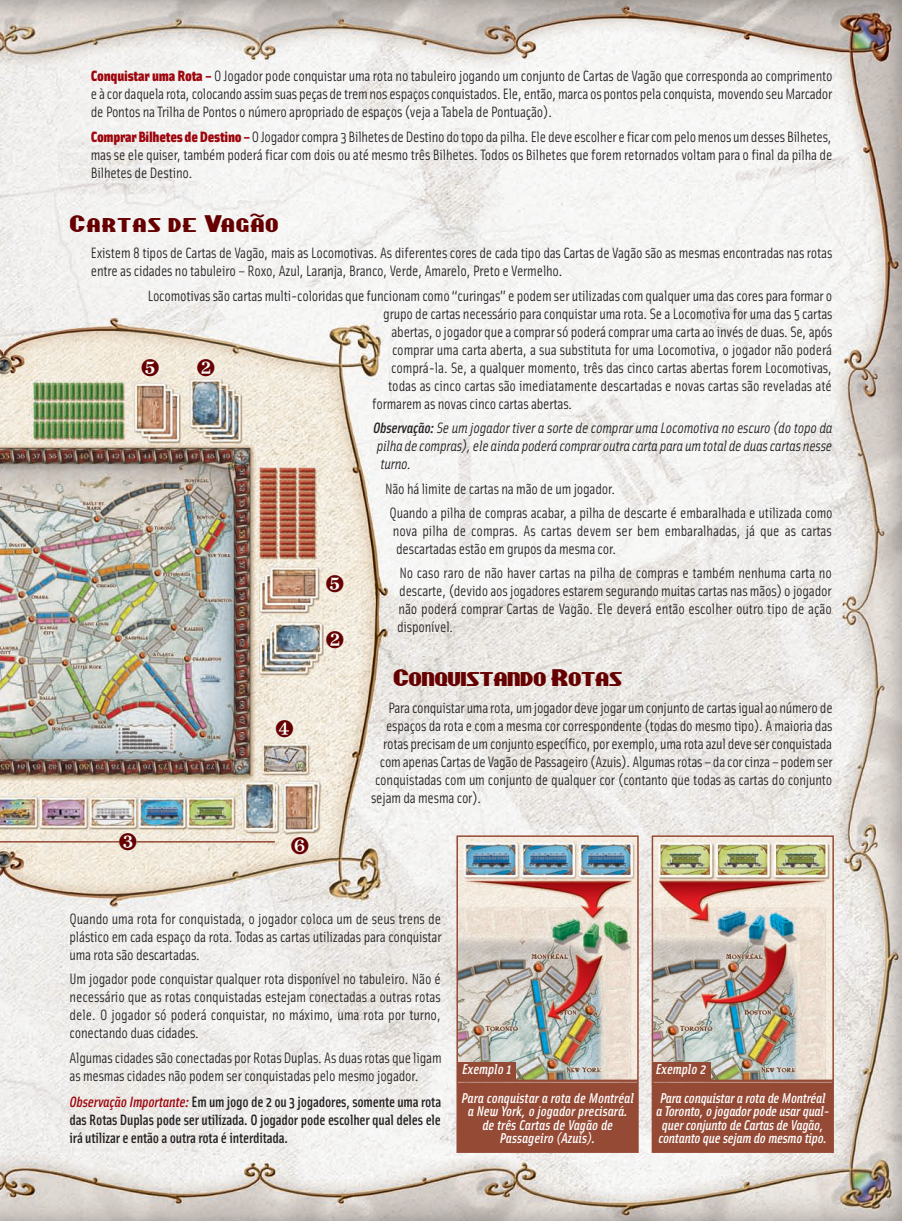
<style>
.page{position:relative;width:902px;height:1221px;background:#fff}
.page>*{position:absolute;margin:0;border:0;box-sizing:border-box;transform-origin:0 0}
.t1{font:20.4px "Chippewa Falls NF";letter-spacing:-.02em;color:#600;scale:1.18 1}
.t2{font:20.4px "Chippewa Falls NF";letter-spacing:.035em;color:#600;scale:1.18 1}
.t3{font:15px/18px "Solex";letter-spacing:-.015em;color:#231f20;text-align:justify}
.t4{font:500 15px/18px "Solex";letter-spacing:-.015em;color:#231f20;text-align:justify}
.t5{font:italic 15px/18px "Solex";letter-spacing:-.02em;color:#231f20;text-align:justify}
.t6{font:italic 500 14.25px/13.5px "Solex";letter-spacing:-.015em;color:#fff;text-align:center}
.s1{font-weight:900;color:#9d070d}
.s2{font-weight:500}
.s3{font-style:italic;color:#9d070d}
</style>
<div class="page">
<img style="left:0;top:0;width:901px;height:1220px">
<div style="left:142px;top:360px;width:17px;height:17px;background:#fbf9f4;border-radius:50%"></div>
<hr style="left:0;top:841px;width:275px;height:1px;background:#954a35">
<img style="left:654px;top:838px;width:176px;height:239px">
<div style="left:651px;top:835px;width:182px;height:245px;border:2px solid #954a35"></div>
<div style="left:653px;top:1082px;width:179px;height:69px;background:#954a35"></div>
<div style="left:651px;top:1080px;width:182px;height:72px;border:2px solid #954a35"></div>
<div style="left:652px;top:1061px;width:58px;height:19px;background:#954a35"></div>
<img style="left:459px;top:838px;width:176px;height:239px">
<div style="left:456px;top:835px;width:182px;height:245px;border:2px solid #954a35"></div>
<div style="left:458px;top:1082px;width:179px;height:69px;background:#954a35"></div>
<div style="left:456px;top:1080px;width:182px;height:72px;border:2px solid #954a35"></div>
<div style="left:458px;top:1061px;width:58px;height:19px;background:#954a35"></div>
<svg style="left:141px;top:359px;width:18px;height:17px"></svg>
<svg style="left:197px;top:359px;width:18px;height:17px"></svg>
<svg style="left:326px;top:631px;width:17px;height:17px"></svg>
<svg style="left:326px;top:575px;width:17px;height:17px"></svg>
<svg style="left:276px;top:720px;width:17px;height:17px"></svg>
<svg style="left:119px;top:832px;width:18px;height:18px"></svg>
<svg style="left:291px;top:837px;width:17px;height:17px"></svg>
<p class="t3" style="left:91px;top:66px;width:743px"><span class="s1">Conquistar uma Rota –</span> O Jogador pode conquistar uma rota no tabuleiro jogando um conjunto de Cartas de Vagão que corresponda ao comprimento e à cor daquela rota, colocando assim suas peças de trem nos espaços conquistados. Ele, então, marca os pontos pela conquista, movendo seu Marcador de Pontos na Trilha de Pontos o número apropriado de espaços (veja a Tabela de Pontuação).</p>
<p class="t3" style="left:91px;top:127px;width:743px"><span class="s1">Comprar Bilhetes de Destino –</span>O Jogador compra 3 Bilhetes de Destino do topo da pilha. Ele deve escolher e ficar com pelo menos um desses Bilhetes, mas se ele quiser, também poderá ficar com dois ou até mesmo três Bilhetes. Todos os Bilhetes que forem retornados voltam para o final da pilha de Bilhetes de Destino.</p>
<h1 class="t2" style="left:70px;top:209px;width:179px">Cartas de Vagão</h1>
<p class="t3" style="left:91px;top:243px;width:743px">Existem 8 tipos de Cartas de Vagão, mais as Locomotivas. As diferentes cores de cada tipo das Cartas de Vagão são as mesmas encontradas nas rotas entre as cidades no tabuleiro – Roxo, Azul, Laranja, Branco, Verde, Amarelo, Preto e Vermelho.</p>
<p class="t3" style="left:148px;top:286px;width:686px">Locomotivas são cartas multi-coloridas que funcionam como “curingas” e podem ser utilizadas com qualquer uma das cores para formar o</p>
<p class="t3" style="left:383px;top:304px;width:450px">grupo de cartas necessário para conquistar uma rota. Se a Locomotiva for uma das 5 cartas</p>
<p class="t3" style="left:391px;top:322px;width:442px">abertas, o jogador que a comprar só poderá comprar uma carta ao invés de duas. Se, após</p>
<p class="t3" style="left:392px;top:340px;width:441px">comprar uma carta aberta, a sua substituta for uma Locomotiva, o jogador não poderá</p>
<p class="t3" style="left:391px;top:358px;width:442px">comprá-la. Se, a qualquer momento, três das cinco cartas abertas forem Locomotivas,</p>
<p class="t3" style="left:388px;top:376px;width:445px">todas as cinco cartas são imediatamente descartadas e novas cartas são reveladas até</p>
<p class="t3" style="left:372px;top:394px;width:202px">formarem as novas cinco cartas abertas.</p>
<p class="t5" style="left:373px;top:418px;width:461px"><span class="s2">Observação:</span> Se um jogador tiver a sorte de comprar uma Locomotiva no escuro (do topo da pilha de compras), ele ainda poderá comprar outra carta para um total de duas cartas nesse turno.</p>
<p class="t3" style="left:385px;top:475px;width:449px;line-height:24.3px">Não há limite de cartas na mão de um jogador.<br>Quando a pilha de compras acabar, a pilha de descarte é embaralhada e utilizada como</p>
<p class="t3" style="left:393px;top:521px;width:440px">nova pilha de compras. As cartas devem ser bem embaralhadas, já que as cartas descartadas estão em grupos da mesma cor.</p>
<p class="t3" style="left:397px;top:563px;width:436px">No caso raro de não haver cartas na pilha de compras e também nenhuma carta no descarte, (devido aos jogadores estarem segurando muitas cartas nas mãos) o jogador não poderá comprar Cartas de Vagão. Ele deverá então escolher outro tipo de ação disponível.</p>
<h1 class="t1" style="left:393px;top:663px;width:196px">Conquistando Rotas</h1>
<p class="t3" style="left:388px;top:698px;width:446px">Para conquistar uma rota, um jogador deve jogar um conjunto de cartas igual ao número de</p>
<p class="t3" style="left:386px;top:716px;width:448px">espaços da rota e com a mesma cor correspondente (todas do mesmo tipo). A maioria das</p>
<p class="t3" style="left:383px;top:734px;width:450px">rotas precisam de um conjunto específico, por exemplo, uma rota azul deve ser conquistada</p>
<p class="t3" style="left:380px;top:752px;width:454px">com apenas Cartas de Vagão de Passageiro (Azuis). Algumas rotas – da cor cinza – podem ser</p>
<p class="t3" style="left:375px;top:770px;width:458px">conquistadas com um conjunto de qualquer cor (contanto que todas as cartas do conjunto</p>
<p class="t3" style="left:371px;top:788px;width:112px">sejam da mesma cor).</p>
<p class="t3" style="left:70px;top:908px;width:373px">Quando uma rota for conquistada, o jogador coloca um de seus trens de plástico em cada espaço da rota. Todas as cartas utilizadas para conquistar uma rota são descartadas.</p>
<p class="t3" style="left:70px;top:969px;width:373px">Um jogador pode conquistar qualquer rota disponível no tabuleiro. Não é necessário que as rotas conquistadas estejam conectadas a outras rotas dele. O jogador só poderá conquistar, no máximo, uma rota por turno, conectando duas cidades.</p>
<p class="t3" style="left:70px;top:1047px;width:373px">Algumas cidades são conectadas por Rotas Duplas. As duas rotas que ligam as mesmas cidades não podem ser conquistadas pelo mesmo jogador.</p>
<p class="t4" style="left:70px;top:1092px;width:373px"><span class="s3">Observação Importante:</span> Em um jogo de 2 ou 3 jogadores, somente uma rota das Rotas Duplas pode ser utilizada. O jogador pode escolher qual deles ele irá utilizar e então a outra rota é interditada.</p>
<p class="t6" style="left:656px;top:1090px;width:175px">Para conquistar a rota de Montréal a Toronto, o jogador pode usar qual&shy;quer conjunto de Cartas de Vagão, contanto que sejam do mesmo tipo.</p>
<p class="t6" style="left:462px;top:1062px;width:51px">Exemplo 1</p>
<p class="t6" style="left:655px;top:1062px;width:52px">Exemplo 2</p>
<p class="t6" style="left:461px;top:1090px;width:174px">Para conquistar a rota de Montréal a New York, o jogador precisará. de três Cartas de Vagão de<br>Passageiro (Azuis).</p>
</div>
